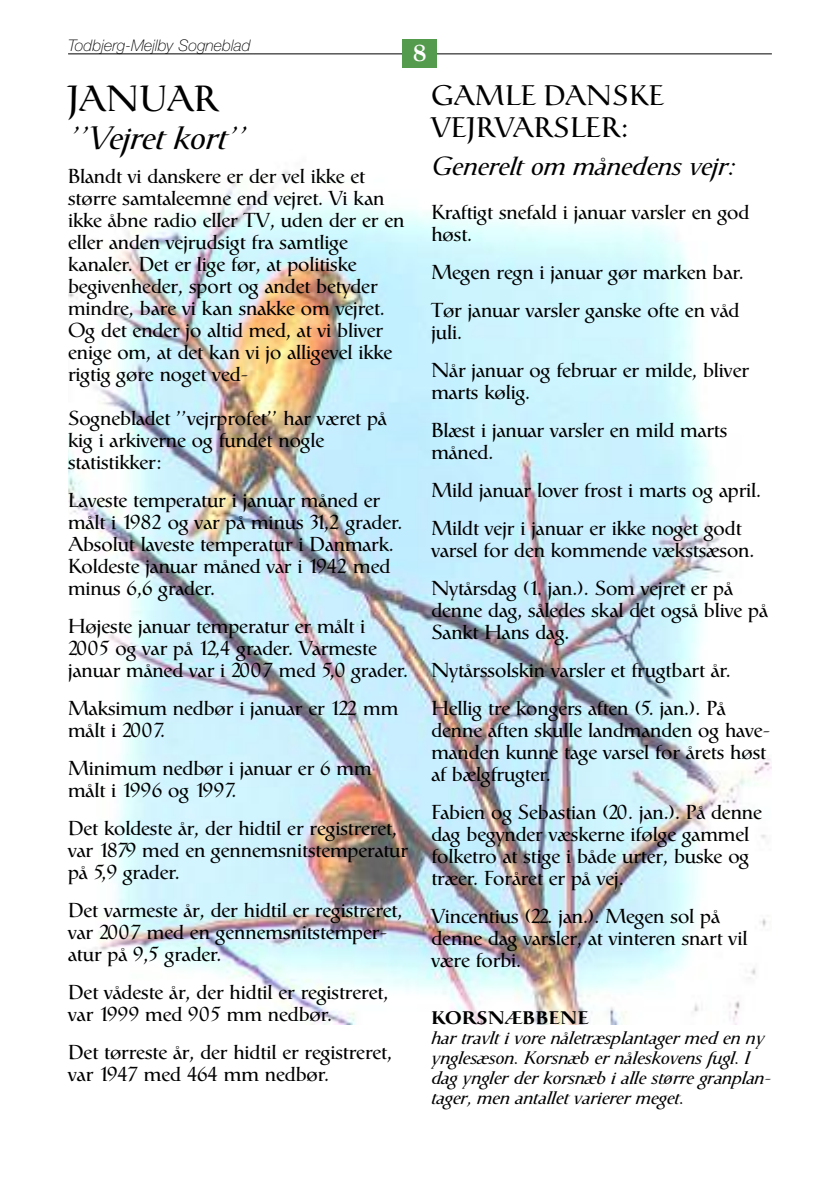
<style>
.page{position:relative;width:840px;height:1191px;background:#fff}
.page>*{position:absolute;margin:0;border:0;box-sizing:border-box;transform-origin:0 0}
.t1{font:36px "Catull";letter-spacing:.02em;color:#000}
.t2{font:italic 32px "Catull";color:#000}
.t3{font:28px/32px "Catull";letter-spacing:.02em;color:#000}
.t4{font:italic 26px "Catull";color:#000}
.t5{font:800 24px "Goudy";color:#fff}
.t6{font:20px/22px "Catull";color:#000}
.t7{font:italic 18px/20px "Catull";color:#000}
.t8{font:500 18px "Catull";letter-spacing:.03em;color:#000}
.t9{font:italic 100 16px "Helvetica Neue";color:#000}
</style>
<div class="page">
<hr style="left:68px;top:54px;width:703px;height:1px;background:#000">
<div style="left:403px;top:40px;width:34px;height:28px;background:#549b4d"></div>
<img style="left:68px;top:170px;width:703px;height:855px">
<p class="t9" style="left:68px;top:40px;width:184px">Todbjerg-Mejlby Sogneblad</p>
<h1 class="t1" style="left:68px;top:84px;width:152px">JANUAR</h1>
<h2 class="t2" style="left:68px;top:125px;width:178px">’’Vejret kort’’</h2>
<p class="t6" style="left:68px;top:167px;width:337px">Blandt vi danskere er der vel ikke et større samtaleemne end vejret. Vi kan ikke åbne radio eller TV, uden der er en eller anden vejrudsigt fra samtlige kanaler. Det er lige før, at politiske begivenheder, sport og andet betyder mindre, bare vi kan snakke om vejret.<br>Og det ender jo altid med, at vi bliver enige om, at det kan vi jo alligevel ikke rigtig gøre noget ved-</p>
<p class="t6" style="left:68px;top:409px;width:320px">Sognebladet ’’vejrprofet’’ har været på kig i arkiverne og fundet nogle statistikker:</p>
<p class="t6" style="left:68px;top:491px;width:335px">Laveste temperatur i januar måned er målt i 1982 og var på minus 31,2 grader.<br>Absolut laveste temperatur i Danmark.<br>Koldeste januar måned var i 1942 med minus 6,6 grader.</p>
<p class="t6" style="left:68px;top:617px;width:341px">Højeste januar temperatur er målt i<br>2005 og var på 12,4 grader. Varmeste januar måned var i 2007 med 5,0 grader.</p>
<p class="t6" style="left:68px;top:699px;width:331px">Maksimum nedbør i januar er 122 mm målt i 2007.</p>
<p class="t6" style="left:68px;top:759px;width:305px">Minimum nedbør i januar er 6 mm målt i 1996 og 1997.</p>
<p class="t6" style="left:68px;top:819px;width:341px">Det koldeste år, der hidtil er registreret, var 1879 med en gennemsnitstemperatur på 5,9 grader.</p>
<p class="t6" style="left:68px;top:901px;width:335px">Det varmeste år, der hidtil er registreret, var 2007 med en gennemsnitstemper&shy;atur på 9,5 grader.</p>
<p class="t6" style="left:68px;top:983px;width:321px">Det vådeste år, der hidtil er registreret, var 1999 med 905 mm nedbør.</p>
<p class="t6" style="left:68px;top:1043px;width:325px">Det tørreste år, der hidtil er registreret, var 1947 med 464 mm nedbør.</p>
<p class="t5" style="left:413px;top:43px;width:15px">8</p>
<h3 class="t3" style="left:431px;top:82px;width:233px">GAMLE DANSKE<br>VEJRVARSLER:</h3>
<h3 class="t4" style="left:431px;top:156px;width:305px">Generelt om månedens vejr:</h3>
<p class="t6" style="left:431px;top:203px;width:319px">Kraftigt snefald i januar varsler en god høst.</p>
<p class="t6" style="left:431px;top:255px;width:314px;line-height:38px">Megen regn i januar gør marken bar.<br>Tør januar varsler ganske ofte en våd</p>
<p class="t6" style="left:431px;top:315px;width:319px;line-height:38px">juli.<br>Når januar og februar er milde, bliver</p>
<p class="t6" style="left:431px;top:375px;width:297px;line-height:38px">marts kølig.<br>Blæst i januar varsler en mild marts</p>
<p class="t6" style="left:431px;top:435px;width:331px;line-height:38px">måned.<br>Mild januar lover frost i marts og april.<br>Mildt vejr i januar er ikke noget godt</p>
<p class="t6" style="left:431px;top:533px;width:324px;line-height:38px">varsel for den kommende vækstsæson.<br>Nytårsdag (1. jan.). Som vejret er på</p>
<p class="t6" style="left:431px;top:601px;width:338px">denne dag, således skal det også blive på<br>Sankt Hans dag.</p>
<p class="t6" style="left:431px;top:653px;width:301px;line-height:38px">Nytårssolskin varsler et frugtbart år.<br>Hellig tre kongers aften (5. jan.). På</p>
<p class="t6" style="left:431px;top:721px;width:340px">denne aften skulle landmanden og have&shy;manden kunne tage varsel for årets høst af bælgfrugter.</p>
<p class="t6" style="left:431px;top:803px;width:332px">Fabien og Sebastian (20. jan.). På denne dag begynder væskerne ifølge gammel folketro at stige i både urter, buske og træer. Foråret er på vej.</p>
<p class="t6" style="left:431px;top:907px;width:317px">Vincentius (22. jan.). Megen sol på denne dag varsler, at vinteren snart vil være forbi.</p>
<p class="t8" style="left:431px;top:1010px;width:159px">KORSNÆBBENE</p>
<p class="t7" style="left:431px;top:1029px;width:339px">har travlt i vore nåletræsplantager med en ny ynglesæson. Korsnæb er nåleskovens fugl. I dag yngler der korsnæb i alle større granplan&shy;tager, men antallet varierer meget.</p>
</div>
